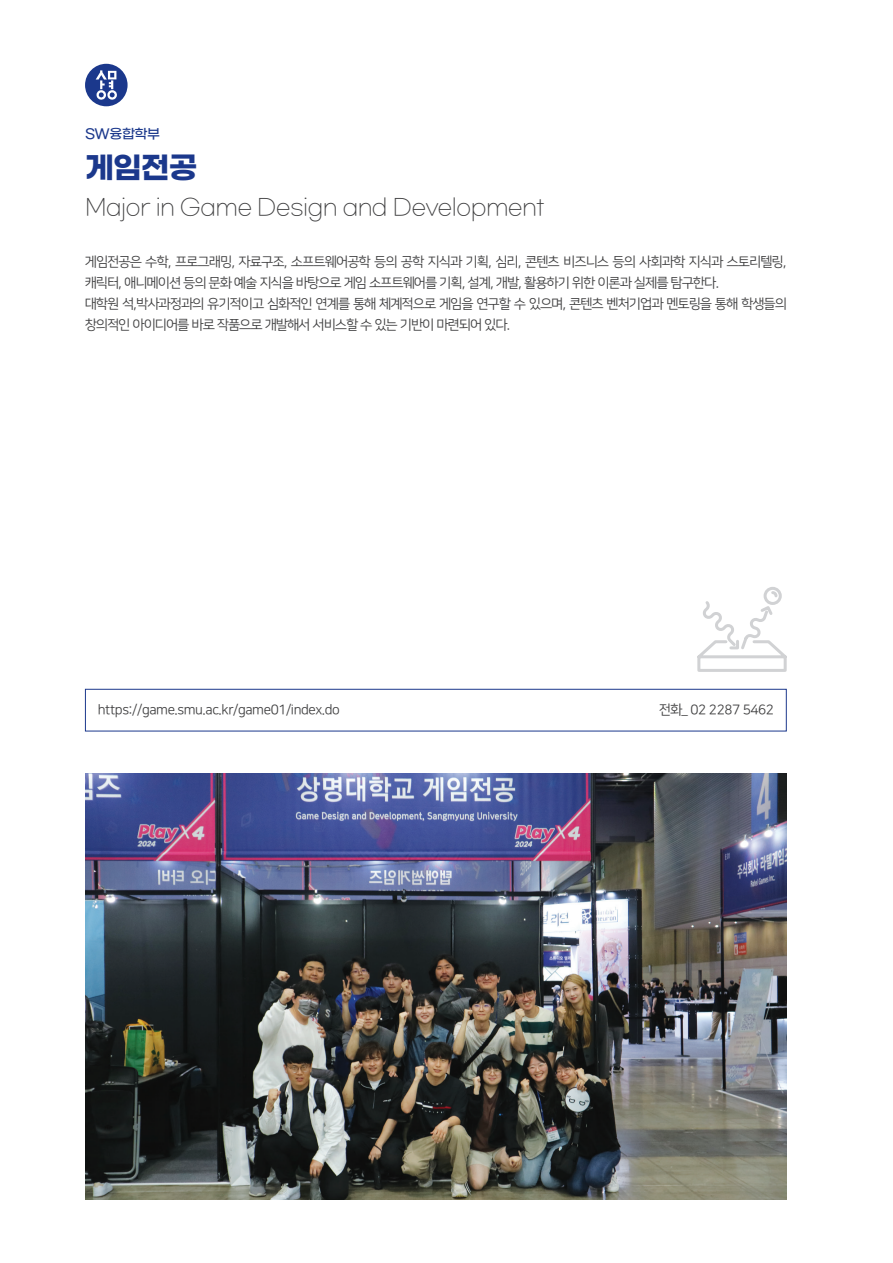
<style>
.page{position:relative;width:893px;height:1263px;background:#fff}
.page>*{position:absolute;margin:0;border:0;box-sizing:border-box;transform-origin:0 0}
.t1{font:700 30px "Gmarket Sans";color:#1b388c}
.t2{font:300 22.5px "Gmarket Sans";letter-spacing:-.03em;color:#3e3e3f}
.t3{font:13.5px/21px "Nanum Square OTF ac R";letter-spacing:-.03em;color:#3e3e3f}
.t4{font:500 13.5px "Gmarket Sans";letter-spacing:-.03em;color:#1b388c}
</style>
<div class="page">
<div style="left:85px;top:64px;width:43px;height:42px;background:#1b388c;border-radius:50%"></div>
<svg style="left:96px;top:70px;width:21px;height:30px"></svg>
<div style="left:85px;top:689px;width:702px;height:42px;border:1px solid #1b388c"></div>
<img style="left:85px;top:774px;width:702px;height:425px">
<svg style="left:697px;top:587px;width:90px;height:85px"></svg>
<p class="t4" style="left:85px;top:127px;width:77px">SW융합학부</p>
<p class="t1" style="left:85px;top:151px;width:114px">게임전공</p>
<p class="t2" style="left:85px;top:195px;width:461px">Major in Game Design and Development</p>
<p class="t3" style="left:85px;top:251px;width:703px">게임전공은 수학, 프로그래밍, 자료구조, 소프트웨어공학 등의 공학 지식과 기획, 심리, 콘텐츠 비즈니스 등의 사회과학 지식과 스토리텔링, 캐릭터, 애니메이션 등의 문화 예술 지식을 바탕으로 게임 소프트웨어를 기획, 설계, 개발, 활용하기 위한 이론과 실제를 탐구한다.</p>
<p class="t3" style="left:85px;top:293px;width:703px">대학원 석,박사과정과의 유기적이고 심화적인 연계를 통해 체계적으로 게임을 연구할 수 있으며, 콘텐츠 벤처기업과 멘토링을 통해 학생들의 창의적인 아이디어를 바로 작품으로 개발해서 서비스할 수 있는 기반이 마련되어 있다.</p>
<p class="t3" style="left:98px;top:700px;width:244px">https://game.smu.ac.kr/game01/index.do</p>
<p class="t3" style="left:659px;top:700px;width:116px">전화_ 02 2287 5462</p>
</div>
